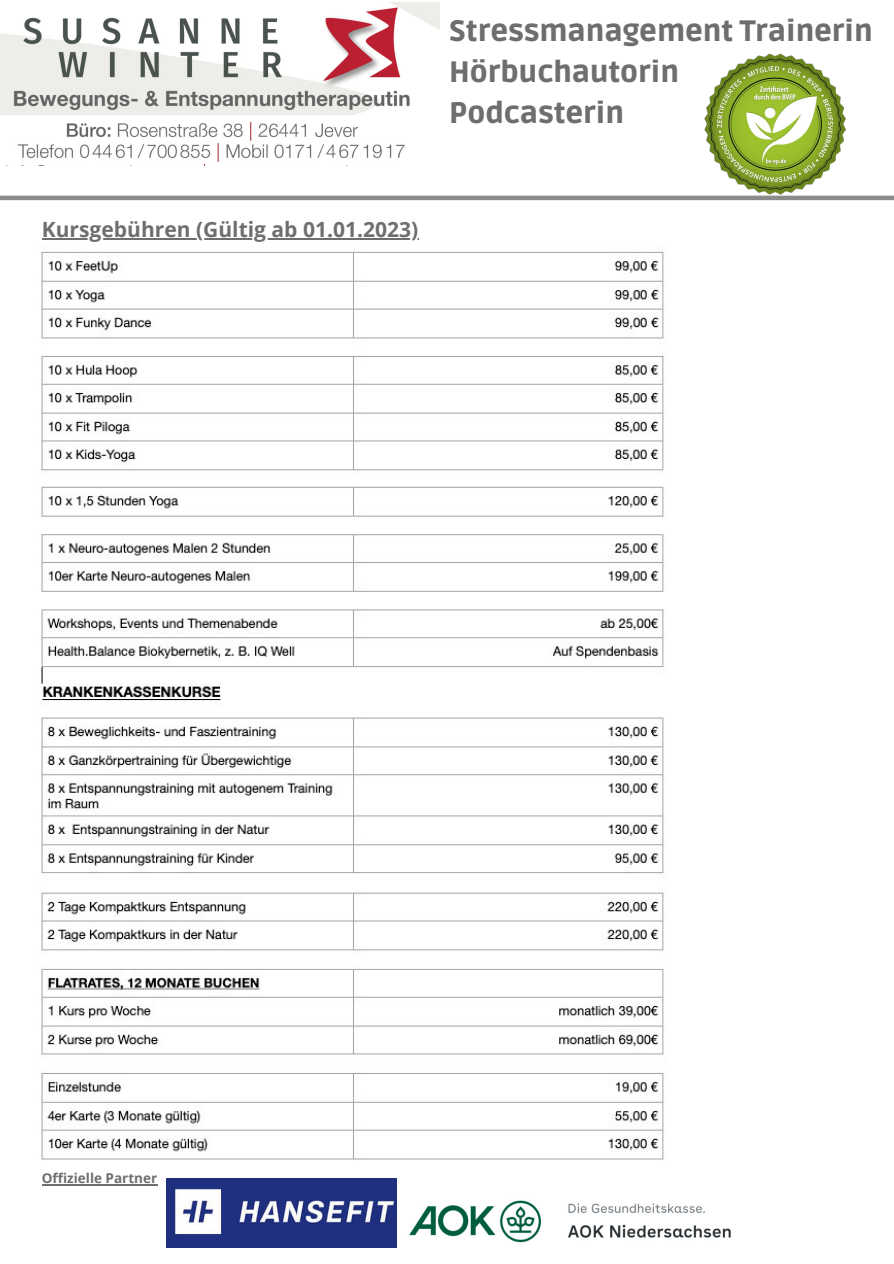
<style>
.page{position:relative;width:894px;height:1264px;background:#fff}
.page>*{position:absolute;margin:0;border:0;box-sizing:border-box;transform-origin:0 0}
.t1{font:900 29.4px/40.5px "Ruda";color:#6d6e6d}
.t2{font:700 21px "Open Sans";color:#6d6e6d}
.t3{font:700 13.5px "Open Sans";color:#6d6e6d}
</style>
<div class="page">
<img style="left:0;top:2px;width:439px;height:164px">
<hr style="left:0;top:196px;width:893px;height:4px;background:#8b8b8b">
<img style="left:167px;top:1178px;width:229px;height:69px">
<img style="left:409px;top:1200px;width:322px;height:43px">
<img style="left:704px;top:53px;width:142px;height:142px">
<img style="left:41px;top:238px;width:623px;height:922px">
<hr style="left:42px;top:238px;width:376px;height:1px;background:#6d6e6d">
<hr style="left:42px;top:1184px;width:115px;height:1px;background:#6d6e6d">
<p class="t1" style="left:449px;top:12px;width:424px">Stressmanagement Trainerin<br>Hörbuchautorin<br>Podcasterin</p>
<p class="t2" style="left:42px;top:215px;width:377px">Kursgebühren (Gültig ab 01.01.2023)</p>
<p class="t3" style="left:42px;top:1168px;width:117px">Offizielle Partner</p>
</div>
